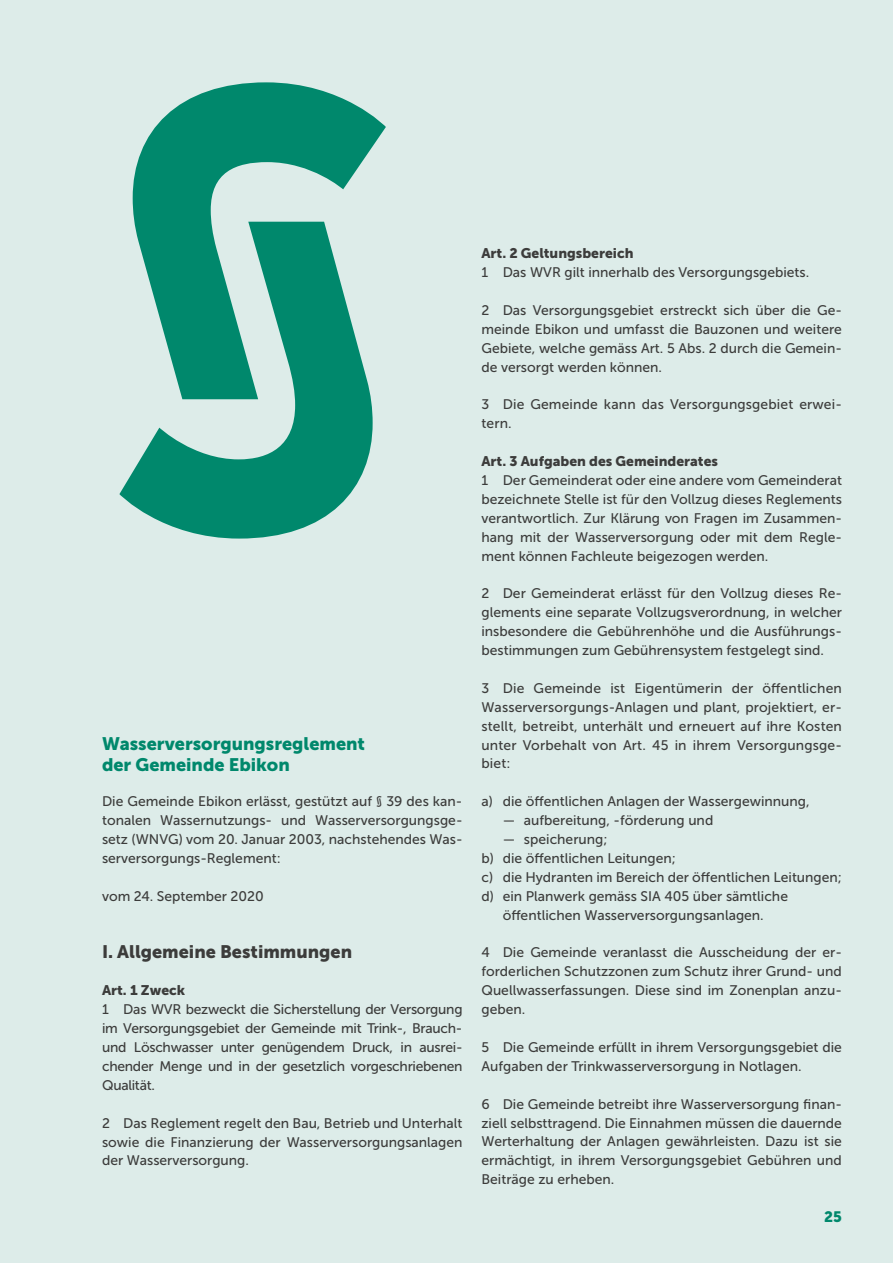
<style>
.page{position:relative;width:893px;height:1263px;background:#ddece9}
.page>*{position:absolute;margin:0;border:0;box-sizing:border-box;transform-origin:0 0}
.t1{font:578.1px "Museo Sans 900";color:#00886c}
.t2{font:18px/21.6px "Museo Sans 900";color:#00886c}
.t3{font:18px "Museo Sans 900";color:#3c3c3b}
.t4{font:15px "Museo Sans 900";color:#00886c}
.t5{font:13.8px/18.9px "Museo Sans 500";color:#3c3c3b;text-align:justify}
.t6{font:13.8px "Museo Sans 900";color:#3c3c3b}
</style>
<div class="page">
<h1 class="t1" style="left:102px;top:-28px;width:305px">§</h1>
<h2 class="t2" style="left:102px;top:732px;width:265px">Wasserversorgungsreglement der Gemeinde Ebikon</h2>
<p class="t5" style="left:102px;top:792px;width:362px">Die Gemeinde Ebikon erlässt, gestützt auf § 39 des kan&shy;tonalen Wassernutzungs- und Wasserversorgungsge&shy;setz (WNVG) vom 20. Januar 2003, nachstehendes Was&shy;serversorgungs-Reglement:</p>
<p class="t5" style="left:102px;top:887px;width:163px">vom 24. September 2020</p>
<h2 class="t3" style="left:102px;top:941px;width:252px">I. Allgemeine Bestimmungen</h2>
<p class="t6" style="left:102px;top:983px;width:85px">Art. 1 Zweck</p>
<p class="t5" style="left:102px;top:1000px;width:362px">1 Das WVR bezweckt die Sicherstellung der Versorgung im Versorgungsgebiet der Gemeinde mit Trink-, Brauch&shy;und Löschwasser unter genügendem Druck, in ausrei&shy;chender Menge und in der gesetzlich vorgeschriebenen Qualität.</p>
<p class="t5" style="left:102px;top:1113px;width:362px">2 Das Reglement regelt den Bau, Betrieb und Unterhalt sowie die Finanzierung der Wasserversorgungsanlagen der Wasserversorgung.</p>
<p class="t6" style="left:481px;top:245px;width:154px">Art. 2 Geltungsbereich</p>
<p class="t5" style="left:481px;top:263px;width:329px">1 Das WVR gilt innerhalb des Versorgungsgebiets.</p>
<p class="t5" style="left:481px;top:301px;width:362px">2 Das Versorgungsgebiet erstreckt sich über die Ge&shy;meinde Ebikon und umfasst die Bauzonen und weitere Gebiete, welche gemäss Art. 5 Abs. 2 durch die Gemein&shy;de versorgt werden können.</p>
<p class="t5" style="left:481px;top:395px;width:362px">3 Die Gemeinde kann das Versorgungsgebiet erwei&shy;tern.</p>
<p class="t6" style="left:481px;top:453px;width:238px">Art. 3 Aufgaben des Gemeinderates</p>
<p class="t5" style="left:481px;top:471px;width:362px">1 Der Gemeinderat oder eine andere vom Gemeinderat bezeichnete Stelle ist für den Vollzug dieses Reglements verantwortlich. Zur Klärung von Fragen im Zusammen&shy;hang mit der Wasserversorgung oder mit dem Regle&shy;ment können Fachleute beigezogen werden.</p>
<p class="t5" style="left:481px;top:584px;width:362px">2 Der Gemeinderat erlässt für den Vollzug dieses Re&shy;glements eine separate Vollzugsverordnung, in welcher insbesondere die Gebührenhöhe und die Ausführungs&shy;bestimmungen zum Gebührensystem festgelegt sind.</p>
<p class="t5" style="left:481px;top:679px;width:362px">3 Die Gemeinde ist Eigentümerin der öffentlichen Wasserversorgungs-Anlagen und plant, projektiert, er&shy;stellt, betreibt, unterhält und erneuert auf ihre Kosten unter Vorbehalt von Art. 45 in ihrem Versorgungsge&shy;biet:</p>
<p class="t5" style="left:481px;top:792px;width:330px">a) die öffentlichen Anlagen der Wassergewinnung,</p>
<p class="t5" style="left:503px;top:811px;width:212px">— aufbereitung, -förderung und</p>
<p class="t5" style="left:503px;top:830px;width:106px">— speicherung;</p>
<p class="t5" style="left:481px;top:849px;width:196px">b) die öffentlichen Leitungen;</p>
<p class="t5" style="left:481px;top:868px;width:362px">c) die Hydranten im Bereich der öffentlichen Leitungen;</p>
<p class="t5" style="left:481px;top:886px;width:308px">d) ein Planwerk gemäss SIA 405 über sämtliche</p>
<p class="t5" style="left:503px;top:905px;width:263px">öffentlichen Wasserversorgungsanlagen.</p>
<p class="t5" style="left:481px;top:943px;width:362px">4 Die Gemeinde veranlasst die Ausscheidung der er&shy;forderlichen Schutzzonen zum Schutz ihrer Grund- und Quellwasserfassungen. Diese sind im Zonenplan anzu&shy;geben.</p>
<p class="t5" style="left:481px;top:1038px;width:362px">5 Die Gemeinde erfüllt in ihrem Versorgungsgebiet die<br>Aufgaben der Trinkwasserversorgung in Notlagen.</p>
<p class="t5" style="left:481px;top:1094px;width:362px">6 Die Gemeinde betreibt ihre Wasserversorgung finan&shy;ziell selbsttragend. Die Einnahmen müssen die dauernde Werterhaltung der Anlagen gewährleisten. Dazu ist sie ermächtigt, in ihrem Versorgungsgebiet Gebühren und Beiträge zu erheben.</p>
<p class="t4" style="left:824px;top:1208px;width:19px">25</p>
</div>
